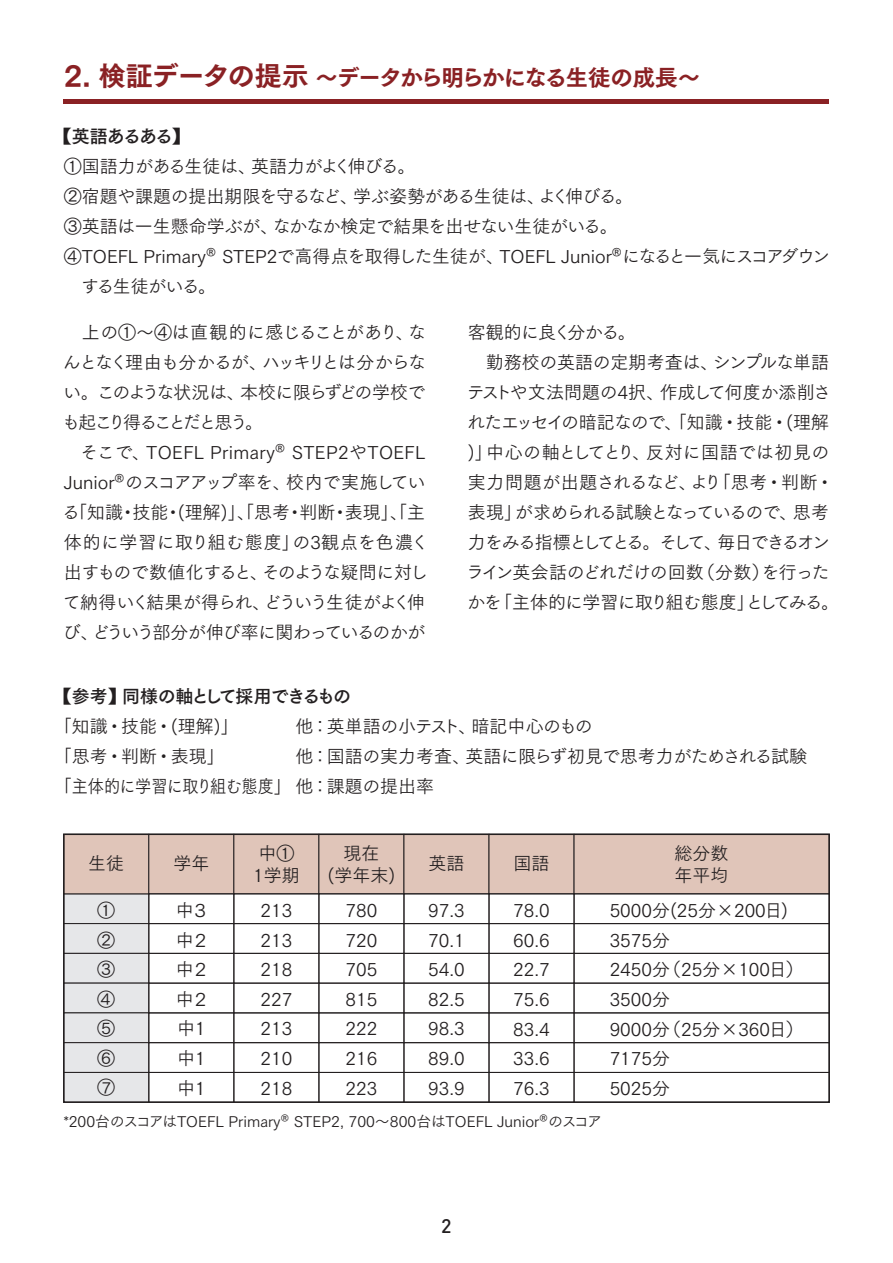
<style>
.page{position:relative;width:893px;height:1263px;background:#fff}
.page>*{position:absolute;margin:0;border:0;box-sizing:border-box;transform-origin:0 0}
.t1{font:22.5px "Tsuku Go Pro E";letter-spacing:-.07em;color:#8a2124}
.t2{font:500 19.5px "DIN Pro";color:#231f20}
.t3{font:18px/29.5px "Tsuku Go Pro R";letter-spacing:-.01em;color:#231f20;text-align:justify}
.t4{font:18px/29.8px "Tsuku Go Pro R";letter-spacing:-.03em;color:#231f20}
.t5{font:18px "Tsuku Go Pro R";letter-spacing:-.04em;color:#231f20}
.t6{font:18px "Tsuku Go Pro B";letter-spacing:-.08em;color:#231f20}
.t7{font:18px "Tsuku Go Pro R";letter-spacing:-.06em;color:#231f20}
.t8{font:18px "Tsuku Go Pro R";letter-spacing:-.125em;color:#231f20}
.t9{font:18px "Tsuku Go Pro R";letter-spacing:.025em;color:#231f20}
.t10{font:18px "Tsuku Go Pro R";letter-spacing:-.08em;color:#231f20}
.t11{font:18px "Tsuku Go Pro R";letter-spacing:-.05em;color:#231f20}
.t12{font:18px "Tsuku Go Pro R";letter-spacing:-.065em;color:#231f20}
.t13{font:15px "Tsuku Go Pro R";color:#231f20}
.s1{font-size:27px}
</style>
<div class="page">
<hr style="left:64px;top:99px;width:765px;height:4px;background:#8a2124">
<div style="left:64px;top:893px;width:85px;height:31px;background:#e6e7e9"></div>
<div style="left:64px;top:923px;width:85px;height:30px;background:#e6e7e9;border:1px solid #231f20"></div>
<div style="left:64px;top:953px;width:85px;height:30px;background:#e6e7e9;border:1px solid #231f20"></div>
<div style="left:64px;top:983px;width:85px;height:30px;background:#e6e7e9;border:1px solid #231f20"></div>
<div style="left:64px;top:1013px;width:85px;height:30px;background:#e6e7e9"></div>
<div style="left:64px;top:1042px;width:85px;height:31px;background:#e6e7e9;border:1px solid #231f20"></div>
<div style="left:64px;top:1072px;width:85px;height:30px;background:#e6e7e9;border:1px solid #231f20"></div>
<div style="left:64px;top:834px;width:85px;height:60px;background:#e0c5b9;border:1px solid #231f20"></div>
<div style="left:149px;top:834px;width:85px;height:60px;background:#e0c5b9;border:1px solid #231f20"></div>
<div style="left:234px;top:834px;width:85px;height:60px;background:#e0c5b9;border:1px solid #231f20"></div>
<div style="left:319px;top:834px;width:85px;height:60px;background:#e0c5b9;border:1px solid #231f20"></div>
<div style="left:404px;top:834px;width:85px;height:60px;background:#e0c5b9;border:1px solid #231f20"></div>
<div style="left:489px;top:834px;width:85px;height:60px;background:#e0c5b9"></div>
<div style="left:574px;top:834px;width:255px;height:60px;background:#e0c5b9"></div>
<div style="left:149px;top:893px;width:85px;height:31px;border:1px solid #231f20"></div>
<div style="left:234px;top:893px;width:85px;height:31px;border:1px solid #231f20"></div>
<div style="left:319px;top:893px;width:85px;height:31px;border:1px solid #231f20"></div>
<div style="left:404px;top:893px;width:85px;height:31px;border:1px solid #231f20"></div>
<div style="left:489px;top:893px;width:85px;height:31px;border:1px solid #231f20"></div>
<div style="left:574px;top:893px;width:255px;height:31px;border:1px solid #231f20"></div>
<div style="left:63px;top:833px;width:767px;height:270px;border:2px solid #231f20"></div>
<div style="left:149px;top:923px;width:85px;height:30px;border:1px solid #231f20"></div>
<div style="left:234px;top:923px;width:85px;height:30px;border:1px solid #231f20"></div>
<div style="left:319px;top:923px;width:85px;height:30px;border:1px solid #231f20"></div>
<div style="left:404px;top:923px;width:85px;height:30px;border:1px solid #231f20"></div>
<div style="left:489px;top:923px;width:85px;height:30px;border:1px solid #231f20"></div>
<div style="left:574px;top:923px;width:255px;height:30px;border:1px solid #231f20"></div>
<div style="left:149px;top:953px;width:85px;height:30px;border:1px solid #231f20"></div>
<div style="left:234px;top:953px;width:85px;height:30px;border:1px solid #231f20"></div>
<div style="left:319px;top:953px;width:85px;height:30px;border:1px solid #231f20"></div>
<div style="left:404px;top:953px;width:85px;height:30px;border:1px solid #231f20"></div>
<div style="left:489px;top:953px;width:85px;height:30px;border:1px solid #231f20"></div>
<div style="left:574px;top:953px;width:255px;height:30px;border:1px solid #231f20"></div>
<div style="left:149px;top:983px;width:85px;height:30px;border:1px solid #231f20"></div>
<div style="left:234px;top:983px;width:85px;height:30px;border:1px solid #231f20"></div>
<div style="left:319px;top:983px;width:85px;height:30px;border:1px solid #231f20"></div>
<div style="left:404px;top:983px;width:85px;height:30px;border:1px solid #231f20"></div>
<div style="left:489px;top:983px;width:85px;height:30px;border:1px solid #231f20"></div>
<div style="left:574px;top:983px;width:255px;height:30px;border:1px solid #231f20"></div>
<div style="left:149px;top:1042px;width:85px;height:31px;border:1px solid #231f20"></div>
<div style="left:234px;top:1042px;width:85px;height:31px;border:1px solid #231f20"></div>
<div style="left:319px;top:1042px;width:85px;height:31px;border:1px solid #231f20"></div>
<div style="left:404px;top:1042px;width:85px;height:31px;border:1px solid #231f20"></div>
<div style="left:489px;top:1042px;width:85px;height:31px;border:1px solid #231f20"></div>
<div style="left:574px;top:1042px;width:255px;height:31px;border:1px solid #231f20"></div>
<div style="left:149px;top:1072px;width:85px;height:30px;border:1px solid #231f20"></div>
<div style="left:234px;top:1072px;width:85px;height:30px;border:1px solid #231f20"></div>
<div style="left:319px;top:1072px;width:85px;height:30px;border:1px solid #231f20"></div>
<div style="left:404px;top:1072px;width:85px;height:30px;border:1px solid #231f20"></div>
<div style="left:489px;top:1072px;width:85px;height:30px;border:1px solid #231f20"></div>
<div style="left:574px;top:1072px;width:255px;height:30px;border:1px solid #231f20"></div>
<p class="t1" style="left:64px;top:57px;width:638px"><span class="s1">2. 検証データの提示</span> ～データから明らかになる生徒の成長～</p>
<p class="t6" style="left:54px;top:120px;width:138px">【英語あるある】</p>
<p class="t4" style="left:64px;top:149px;width:353px">①国語力がある生徒は、英語力がよく伸びる。</p>
<p class="t4" style="left:64px;top:179px;width:571px">②宿題や課題の提出期限を守るなど、学ぶ姿勢がある生徒は、よく伸びる。</p>
<p class="t3" style="left:64px;top:209px;width:555px">③英語は一生懸命学ぶが、なかなか検定で結果を出せない生徒がいる。</p>
<p class="t3" style="left:64px;top:239px;width:768px">④TOEFL Primary®STEP2で高得点を取得した生徒が、TOEFL Junior®になると一気にスコアダウン</p>
<p class="t12" style="left:81px;top:271px;width:136px">する生徒がいる。</p>
<p class="t3" style="left:62px;top:315px;width:365px;line-height:30px">　上の①～④は直観的に感じることがあり、なんとなく理由も分かるが、ハッキリとは分からない。このような状況は、本校に限らずどの学校でも起こり得ることだと思う。</p>
<p class="t3" style="left:62px;top:435px;width:368px;line-height:30px;text-align:left;text-indent:18px">そこで、TOEFL Primary®STEP2やTOEFL<br>Junior®のスコアアップ率を、校内で実施している「知識・技能・(理解)」、「思考・判断・表現」、「主体的に学習に取り組む態度」の3観点を色濃く出すもので数値化すると、そのような疑問に対して納得いく結果が得られ、どういう生徒がよく伸び、どういう部分が伸び率に関わっているのかが</p>
<p class="t5" style="left:468px;top:317px;width:169px">客観的に良く分かる。</p>
<p class="t3" style="left:486px;top:346px;width:345px">勤務校の英語の定期考査は、シンプルな単語</p>
<p class="t3" style="left:467px;top:376px;width:366px">テストや文法問題の4択、作成して何度か添削さ</p>
<p class="t7" style="left:467px;top:407px;width:363px">れたエッセイの暗記なので、「知識・技能・(理解</p>
<p class="t3" style="left:468px;top:436px;width:363px">)」中心の軸としてとり、反対に国語では初見の</p>
<p class="t9" style="left:468px;top:467px;width:367px">実力問題が出題されるなど、より「思考・判断・</p>
<p class="t10" style="left:468px;top:497px;width:363px">表現」が求められる試験となっているので、思考</p>
<p class="t8" style="left:468px;top:527px;width:364px">力をみる指標としてとる。そして、毎日できるオン</p>
<p class="t11" style="left:466px;top:557px;width:365px">ライン英会話のどれだけの回数（分数）を行った</p>
<p class="t5" style="left:467px;top:587px;width:374px">かを「主体的に学習に取り組む態度」としてみる。</p>
<p class="t6" style="left:54px;top:680px;width:299px">【参考】同様の軸として採用できるもの</p>
<p class="t3" style="left:54px;top:709px;width:186px">「知識・技能・(理解)」</p>
<p class="t4" style="left:295px;top:709px;width:299px">他：英単語の小テスト、暗記中心のもの</p>
<p class="t3" style="left:54px;top:739px;width:172px">「思考・判断・表現」</p>
<p class="t4" style="left:54px;top:739px;width:755px;text-indent:242px">他：国語の実力考査、英語に限らず初見で思考力がためされる試験「主体的に学習に取り組む態度」 他：課題の提出率</p>
<p class="t3" style="left:88px;top:847px;width:37px">生徒</p>
<p class="t3" style="left:173px;top:847px;width:37px">学年</p>
<p class="t3" style="left:253px;top:840px;width:48px;line-height:22.5px">中①<br>1学期</p>
<p class="t3" style="left:327px;top:840px;width:69px;line-height:22.5px;text-align:center">現在<br>(学年末)</p>
<p class="t3" style="left:428px;top:847px;width:37px">英語</p>
<p class="t3" style="left:513px;top:847px;width:37px">国語</p>
<p class="t3" style="left:675px;top:840px;width:55px;line-height:22.5px">総分数年平均</p>
<p class="t3" style="left:97px;top:893px;width:19px">①<br>②<br>③<br>④<br>⑤<br>⑥<br>⑦</p>
<p class="t3" style="left:176px;top:894px;width:35px">中３中２中２中２中１中１中１</p>
<p class="t3" style="left:261px;top:894px;width:33px">213<br>213<br>218<br>227<br>213<br>210<br>218</p>
<p class="t3" style="left:346px;top:894px;width:33px">780<br>720<br>705<br>815<br>222<br>216<br>223</p>
<p class="t3" style="left:428px;top:894px;width:38px">97.3<br>70.1<br>54.0<br>82.5<br>98.3<br>89.0<br>93.9</p>
<p class="t3" style="left:513px;top:894px;width:38px">78.0<br>60.6<br>22.7<br>75.6<br>83.4<br>33.6<br>76.3</p>
<p class="t3" style="left:610px;top:894px;width:195px;text-align:left">5000分(25分×200日)<br>3575分<br>2450分（25分×100日）<br>3500分<br>9000分（25分×360日）<br>7175分<br>5025分</p>
<p class="t13" style="left:64px;top:1109px;width:540px">*200台のスコアはTOEFL Primary®STEP2, 700～800台はTOEFL Junior®のスコア</p>
<p class="t2" style="left:441px;top:1213px;width:12px">2</p>
</div>
